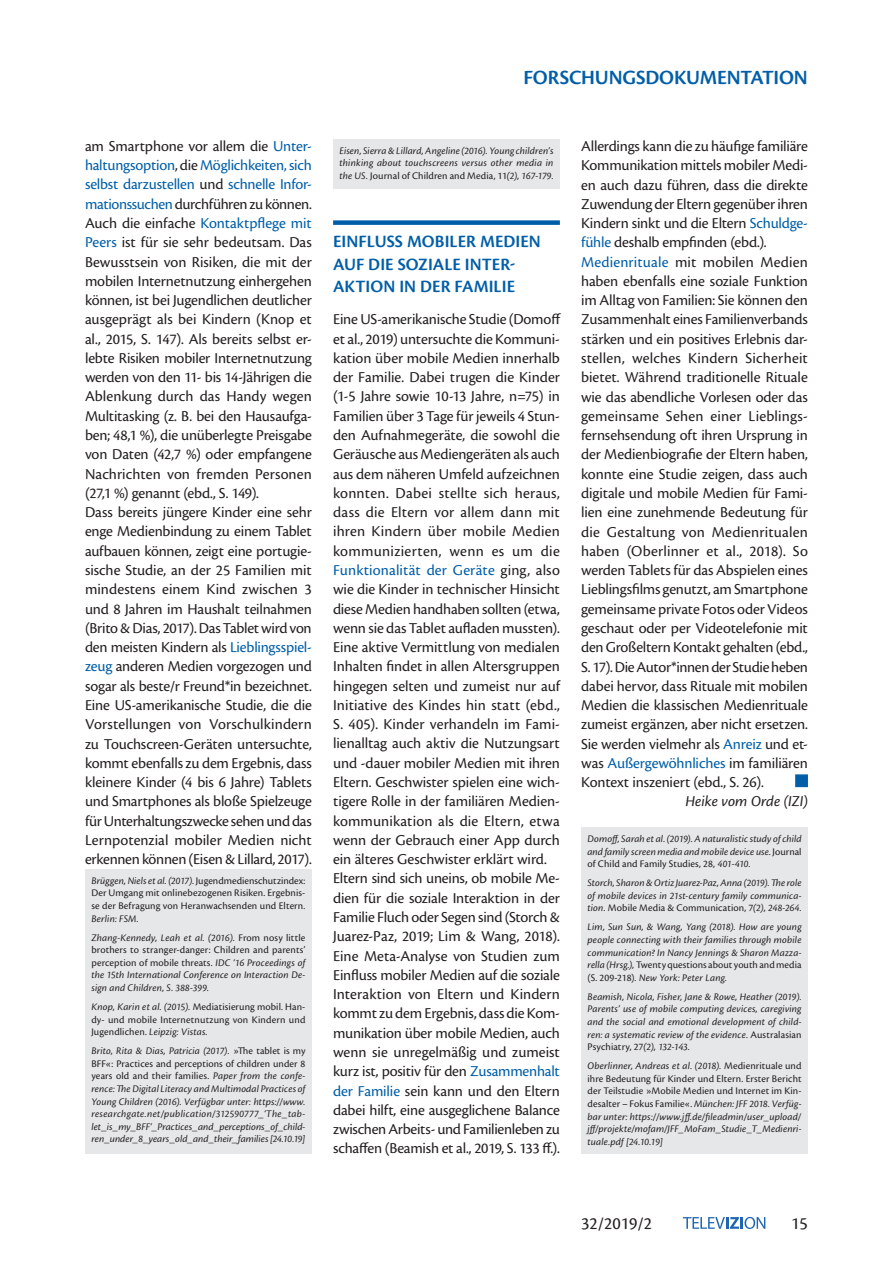
<style>
.page{position:relative;width:893px;height:1263px;background:#fff}
.page>*{position:absolute;margin:0;border:0;box-sizing:border-box;transform-origin:0 0}
.t1{font:600 21px "Cronos Pro";letter-spacing:-.005em;color:#005ea8}
.t2{font:600 18px/22.5px "Cronos Pro";letter-spacing:.005em;color:#005ea8}
.t3{font:18px "Cronos Pro";color:#231f20}
.t4{font:15.75px/19.4px "Cronos Pro";letter-spacing:-.01em;color:#231f20}
.t5{font:italic 15.75px "Cronos Pro";letter-spacing:.005em;color:#231f20}
.t6{font:italic 10.5px/12.6px "Cronos Pro";letter-spacing:.015em;color:#231f20;text-align:justify}
.t7{font:10.5px/12.6px "Cronos Pro";letter-spacing:.01em;color:#231f20;text-align:justify}
.s1{color:#005ea8}
.s2{font-style:italic}
.s3{font-style:normal}
</style>
<div class="page">
<svg style="left:683px;top:1217px;width:82px;height:12px"></svg>
<div style="left:333px;top:220px;width:227px;height:5px;background:#005ea8"></div>
<div style="left:85px;top:869px;width:227px;height:285px;background:#e6e7e9"></div>
<div style="left:581px;top:827px;width:227px;height:327px;background:#e6e7e9"></div>
<div style="left:795px;top:774px;width:13px;height:13px;background:#005ea8;border:2px solid #005ea8"></div>
<div style="left:333px;top:139px;width:227px;height:49px;background:#e6e7e9"></div>
<h1 class="t1" style="left:523px;top:65px;width:286px">FORSCHUNGSDOKUMENTATION</h1>
<p class="t4" style="left:85px;top:136px;width:228px">am Smartphone vor allem die <span class="s1">Unter&shy;haltungsoption</span>, die <span class="s1">Möglichkeiten, sich selbst darzustellen</span> und <span class="s1">schnelle Infor&shy;mationssuchen</span> durchführen zu können.<br>Auch die einfache <span class="s1">Kontaktpflege mit Peers</span> ist für sie sehr bedeutsam. Das Bewusstsein von Risiken, die mit der mobilen Internetnutzung einhergehen können, ist bei Jugendlichen deutlicher ausgeprägt als bei Kindern (Knop et al., 2015, S. 147). Als bereits selbst er&shy;lebte Risiken mobiler Internetnutzung werden von den 11- bis 14-Jährigen die Ablenkung durch das Handy wegen Multitasking (z. B. bei den Hausaufga&shy;ben; 48,1 %), die unüberlegte Preisgabe von Daten (42,7 %) oder empfangene Nachrichten von fremden Personen (27,1 %) genannt (ebd., S. 149).<br>Dass bereits jüngere Kinder eine sehr enge Medienbindung zu einem Tablet aufbauen können, zeigt eine portugie&shy;sische Studie, an der 25 Familien mit mindestens einem Kind zwischen 3 und 8 Jahren im Haushalt teilnahmen (Brito &amp; Dias, 2017). Das Tablet wird von den meisten Kindern als <span class="s1">Lieblingsspiel&shy;zeug</span> anderen Medien vorgezogen und sogar als beste/r Freund*in bezeichnet.<br>Eine US-amerikanische Studie, die die Vorstellungen von Vorschulkindern zu Touchscreen-Geräten untersuchte, kommt ebenfalls zu dem Ergebnis, dass kleinere Kinder (4 bis 6 Jahre) Tablets und Smartphones als bloße Spielzeuge für Unterhaltungszwecke sehen und das Lernpotenzial mobiler Medien nicht erkennen können (Eisen &amp; Lillard, 2017).</p>
<p class="t7" style="left:91px;top:874px;width:216px"><span class="s2">Brüggen, Niels et al. (2017).</span> Jugendmedienschutzindex:<br>Der Umgang mit onlinebezogenen Risiken. Ergebnis&shy;se der Befragung von Heranwachsenden und Eltern.</p>
<p class="t6" style="left:91px;top:909px;width:216px;line-height:18.9px">Berlin: FSM.<br>Zhang-Kennedy, Leah et al. (2016). <span class="s3">From nosy little</span></p>
<p class="t6" style="left:91px;top:944px;width:216px"><span class="s3">brothers to stranger-danger: Children and parents’ perception of mobile threats.</span> IDC ‘16 Proceedings of the 15th International Conference on Interaction De&shy;sign and Children, S. 388-399.</p>
<p class="t7" style="left:91px;top:1000px;width:216px"><span class="s2">Knop, Karin et al. (2015).</span> Mediatisierung mobil. Han&shy;dy- und mobile Internetnutzung von Kindern und Jugendlichen. <span class="s2">Leipzig: Vistas.</span></p>
<p class="t6" style="left:91px;top:1045px;width:216px">Brito, Rita &amp; Dias, Patricia (2017). <span class="s3">»The tablet is my BFF«: Practices and perceptions of children under 8 years old and their families.</span> Paper from the confe&shy;rence: The Digital Literacy and Multimodal Practices of Young Children (2016). Verfügbar unter: https://www. researchgate.net/publication/312590777_‘The_tab&shy;let_is_my_BFF‘_Practices_and_perceptions_of_child&shy;ren_under_8_years_old_and_their_families [24.10.19]</p>
<p class="t6" style="left:339px;top:144px;width:216px">Eisen, Sierra &amp; Lillard, Angeline (2016). Young children’s thinking about touchscreens versus other media in the US. <span class="s3">Journal of Children and Media, 11</span>(2), 167-179.</p>
<p class="t2" style="left:333px;top:231px;width:209px">EINFLUSS MOBILER MEDIEN<br>AUF DIE SOZIALE INTER-<br>AKTION IN DER FAMILIE</p>
<p class="t4" style="left:333px;top:310px;width:229px">Eine US-amerikanische Studie (Domoff et al., 2019) untersuchte die Kommuni&shy;kation über mobile Medien innerhalb der Familie. Dabei trugen die Kinder (1-5 Jahre sowie 10-13 Jahre, n=75) in Familien über 3 Tage für jeweils 4 Stun&shy;den Aufnahmegeräte, die sowohl die Geräusche aus Mediengeräten als auch aus dem näheren Umfeld aufzeichnen konnten. Dabei stellte sich heraus, dass die Eltern vor allem dann mit ihren Kindern über mobile Medien kommunizierten, wenn es um die <span class="s1">Funktionalität der Geräte</span> ging, also wie die Kinder in technischer Hinsicht diese Medien handhaben sollten (etwa, wenn sie das Tablet aufladen mussten).<br>Eine aktive Vermittlung von medialen Inhalten findet in allen Altersgruppen hingegen selten und zumeist nur auf Initiative des Kindes hin statt (ebd., S. 405). Kinder verhandeln im Fami&shy;lienalltag auch aktiv die Nutzungsart und -dauer mobiler Medien mit ihren Eltern. Geschwister spielen eine wich&shy;tigere Rolle in der familiären Medien&shy;kommunikation als die Eltern, etwa wenn der Gebrauch einer App durch ein älteres Geschwister erklärt wird.<br>Eltern sind sich uneins, ob mobile Me&shy;dien für die soziale Interaktion in der Familie Fluch oder Segen sind (Storch &amp; Juarez-Paz, 2019; Lim &amp; Wang, 2018).<br>Eine Meta-Analyse von Studien zum Einfluss mobiler Medien auf die soziale Interaktion von Eltern und Kindern kommt zu dem Ergebnis, dass die Kom&shy;munikation über mobile Medien, auch wenn sie unregelmäßig und zumeist kurz ist, positiv für den <span class="s1">Zusammenhalt der Familie</span> sein kann und den Eltern dabei hilft, eine ausgeglichene Balance zwischen Arbeits- und Familienleben zu schaffen (Beamish et al., 2019, S. 133 ff.).</p>
<p class="t4" style="left:581px;top:136px;width:228px">Allerdings kann die zu häufige familiäre Kommunikation mittels mobiler Medi&shy;en auch dazu führen, dass die direkte Zuwendung der Eltern gegenüber ihren Kindern sinkt und die Eltern <span class="s1">Schuldge&shy;fühle</span> deshalb empfinden (ebd.).<br><span class="s1">Medienrituale</span> mit mobilen Medien haben ebenfalls eine soziale Funktion im Alltag von Familien: Sie können den Zusammenhalt eines Familienverbands stärken und ein positives Erlebnis dar&shy;stellen, welches Kindern Sicherheit bietet. Während traditionelle Rituale wie das abendliche Vorlesen oder das gemeinsame Sehen einer Lieblings&shy;fernsehsendung oft ihren Ursprung in der Medienbiografie der Eltern haben, konnte eine Studie zeigen, dass auch digitale und mobile Medien für Fami&shy;lien eine zunehmende Bedeutung für die Gestaltung von Medienritualen haben (Oberlinner et al., 2018). So werden Tablets für das Abspielen eines Lieblingsfilms genutzt, am Smartphone gemeinsame private Fotos oder Videos geschaut oder per Videotelefonie mit den Großeltern Kontakt gehalten (ebd., S. 17). Die Autor*innen der Studie heben dabei hervor, dass Rituale mit mobilen Medien die klassischen Medienrituale zumeist ergänzen, aber nicht ersetzen.<br>Sie werden vielmehr als <span class="s1">Anreiz</span> und et&shy;was <span class="s1">Außergewöhnliches</span> im familiären Kontext inszeniert (ebd., S. 26).</p>
<p class="t5" style="left:685px;top:793px;width:124px">Heike vom Orde (IZI)</p>
<p class="t6" style="left:587px;top:833px;width:216px">Domoff, Sarah et al. (2019). A naturalistic study of child and family screen media and mobile device use. <span class="s3">Journal of Child and Family Studies, 28</span>, 401-410.</p>
<p class="t6" style="left:587px;top:877px;width:216px">Storch, Sharon &amp; Ortiz Juarez-Paz, Anna (2019). The role of mobile devices in 21st-century family communica&shy;tion. <span class="s3">Mobile Media &amp; Communication, 7</span>(2), 248-264.</p>
<p class="t6" style="left:587px;top:921px;width:216px">Lim, Sun Sun, &amp; Wang, Yang (2018). How are young people connecting with their families through mobile communication? In Nancy Jennings &amp; Sharon Mazza&shy;rella (Hrsg.), <span class="s3">Twenty questions about youth and media (S. 209-218)</span>. New York: Peter Lang.</p>
<p class="t6" style="left:587px;top:990px;width:216px">Beamish, Nicola, Fisher, Jane &amp; Rowe, Heather (2019).<br>Parents’ use of mobile computing devices, caregiving and the social and emotional development of child&shy;ren: a systematic review of the evidence. <span class="s3">Australasian Psychiatry, 27</span>(2), 132-143.</p>
<p class="t6" style="left:587px;top:1060px;width:216px">Oberlinner, Andreas et al. (2018). <span class="s3">Medienrituale und ihre Bedeutung für Kinder und Eltern. Erster Bericht der Teilstudie »Mobile Medien und Internet im Kin&shy;desalter – Fokus Familie«.</span> München: JFF 2018. Verfüg&shy;bar unter: https://www.jff.de/fileadmin/user_upload/ jff/projekte/mofam/JFF_MoFam_Studie_T_Medienri&shy;tuale.pdf [24.10.19]</p>
<p class="t3" style="left:581px;top:1213px;width:73px">32/2019/2</p>
<p class="t3" style="left:791px;top:1213px;width:18px">15</p>
</div>
